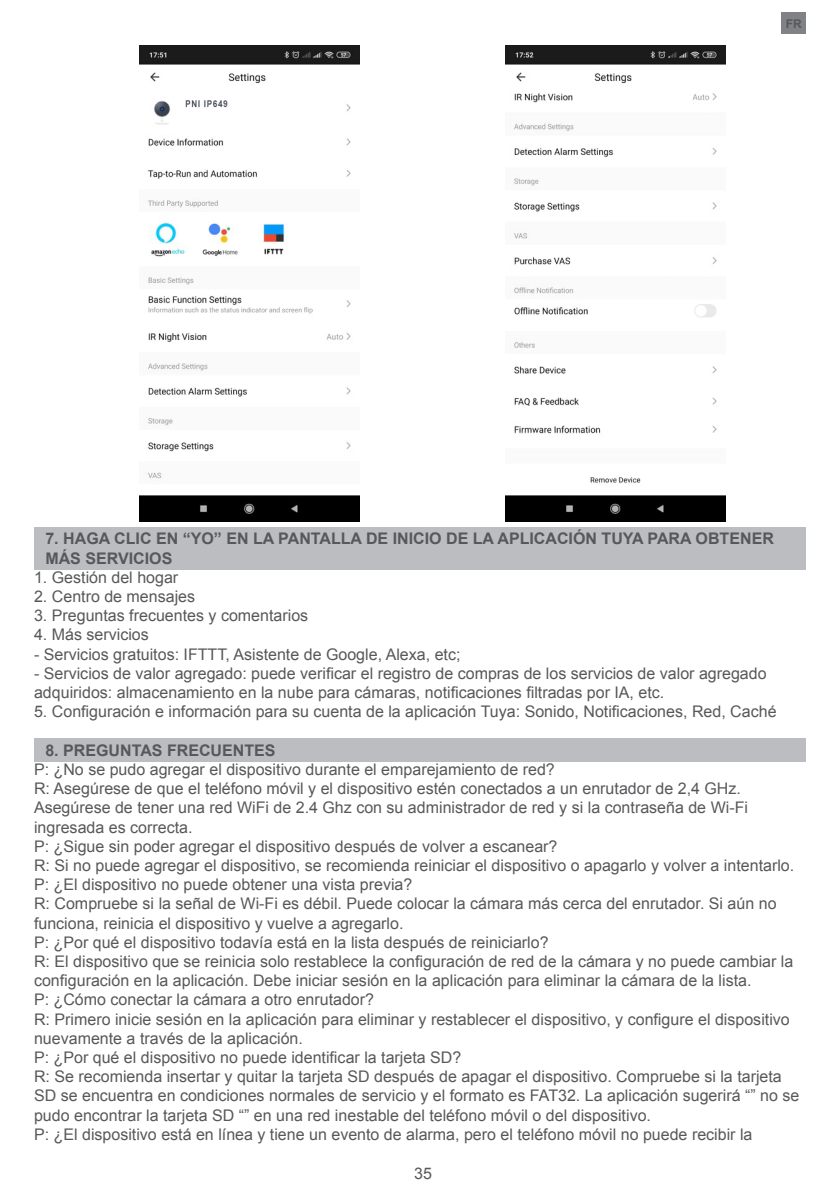
<style>
.page{position:relative;width:840px;height:1191px;background:#fff}
.page>*{position:absolute;margin:0;border:0;box-sizing:border-box;transform-origin:0 0}
.t1{font:16px/19.2px "Arial";color:#57585a}
.UPPERCASE_TITLE{font:700 16px/19.2px "Arial";color:#57585a}
.t2{font:700 12px "Arial";color:#57585a}
</style>
<div class="page">
<div style="left:781px;top:12px;width:24px;height:22px;background:#808285"></div>
<div style="left:34px;top:527px;width:771px;height:43px;background:#bcbdc0"></div>
<div style="left:34px;top:738px;width:771px;height:24px;background:#bcbdc0"></div>
<img style="left:505px;top:45px;width:220px;height:477px">
<img style="left:139px;top:45px;width:220px;height:477px">
<p class="t2" style="left:785px;top:15px;width:17px">FR</p>
<p class="UPPERCASE_TITLE" style="left:45px;top:529px;width:729px">7. HAGA CLIC EN “YO” EN LA PANTALLA DE INICIO DE LA APLICACIÓN TUYA PARA OBTENER<br>MÁS SERVICIOS</p>
<p class="t1" style="left:34px;top:568px;width:146px">1. Gestión del hogar</p>
<p class="t1" style="left:34px;top:587px;width:162px">2. Centro de mensajes</p>
<p class="t1" style="left:34px;top:606px;width:275px">3. Preguntas frecuentes y comentarios</p>
<p class="t1" style="left:34px;top:625px;width:116px">4. Más servicios</p>
<p class="t1" style="left:34px;top:644px;width:427px">- Servicios gratuitos: IFTTT, Asistente de Google, Alexa, etc;</p>
<p class="t1" style="left:34px;top:664px;width:733px">- Servicios de valor agregado: puede verificar el registro de compras de los servicios de valor agregado adquiridos: almacenamiento en la nube para cámaras, notificaciones filtradas por IA, etc.</p>
<p class="t1" style="left:34px;top:702px;width:743px">5. Configuración e información para su cuenta de la aplicación Tuya: Sonido, Notificaciones, Red, Caché</p>
<p class="UPPERCASE_TITLE" style="left:45px;top:741px;width:231px">8. PREGUNTAS FRECUENTES</p>
<p class="t1" style="left:34px;top:760px;width:766px">P: ¿No se pudo agregar el dispositivo durante el emparejamiento de red?<br>R: Asegúrese de que el teléfono móvil y el dispositivo estén conectados a un enrutador de 2,4 GHz.<br>Asegúrese de tener una red WiFi de 2.4 Ghz con su administrador de red y si la contraseña de Wi-Fi ingresada es correcta.<br>P: ¿Sigue sin poder agregar el dispositivo después de volver a escanear?<br>R: Si no puede agregar el dispositivo, se recomienda reiniciar el dispositivo o apagarlo y volver a intentarlo.<br>P: ¿El dispositivo no puede obtener una vista previa?<br>R: Compruebe si la señal de Wi-Fi es débil. Puede colocar la cámara más cerca del enrutador. Si aún no funciona, reinicia el dispositivo y vuelve a agregarlo.<br>P: ¿Por qué el dispositivo todavía está en la lista después de reiniciarlo?<br>R: El dispositivo que se reinicia solo restablece la configuración de red de la cámara y no puede cambiar la configuración en la aplicación. Debe iniciar sesión en la aplicación para eliminar la cámara de la lista.<br>P: ¿Cómo conectar la cámara a otro enrutador?<br>R: Primero inicie sesión en la aplicación para eliminar y restablecer el dispositivo, y configure el dispositivo nuevamente a través de la aplicación.<br>P: ¿Por qué el dispositivo no puede identificar la tarjeta SD?<br>R: Se recomienda insertar y quitar la tarjeta SD después de apagar el dispositivo. Compruebe si la tarjeta SD se encuentra en condiciones normales de servicio y el formato es FAT32. La aplicación sugerirá “” no se pudo encontrar la tarjeta SD “” en una red inestable del teléfono móvil o del dispositivo.<br>P: ¿El dispositivo está en línea y tiene un evento de alarma, pero el teléfono móvil no puede recibir la</p>
<p class="t1" style="left:414px;top:1163px;width:19px">35</p>
</div>
